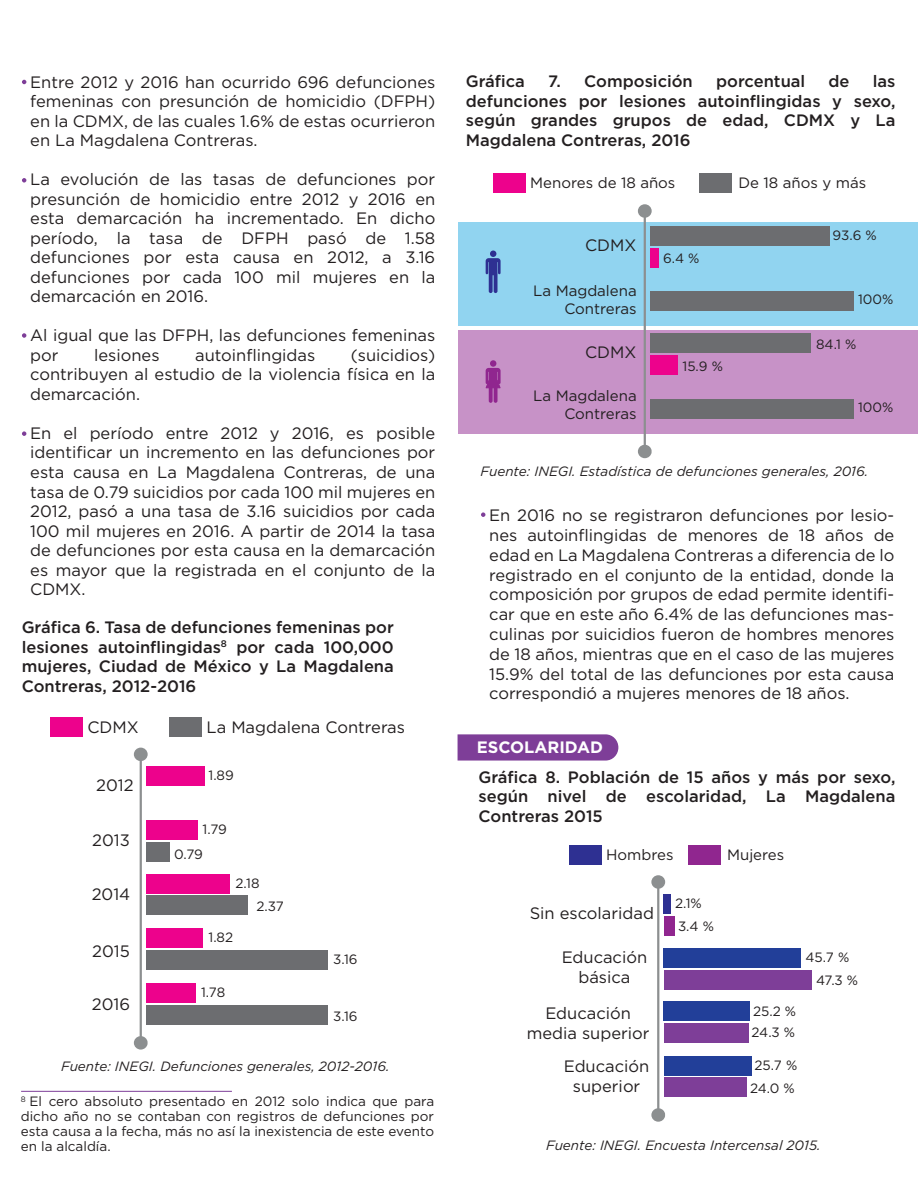
<style>
.page{position:relative;width:918px;height:1188px;background:#fff}
.page>*{position:absolute;margin:0;border:0;box-sizing:border-box;transform-origin:0 0}
.t1{font:16.5px/19.5px "Gotham";color:#231f20;text-align:justify}
.t2{font:500 16.5px/19.5px "Gotham";color:#231f20;text-align:justify}
.t3{font:700 16.5px "Gotham";color:#fff}
.t4{font:15px/18px "Gotham";color:#231f20;text-align:right}
.t5{font:13.5px/15px "Gotham";color:#231f20}
.t6{font:italic 13.5px "Gotham";color:#231f20}
</style>
<div class="page">
<div style="left:458px;top:222px;width:460px;height:104px;background:#91d4f0"></div>
<div style="left:458px;top:330px;width:460px;height:103px;background:#c792c7"></div>
<svg style="left:481px;top:512px;width:4px;height:5px"></svg>
<svg style="left:22px;top:80px;width:4px;height:4px"></svg>
<svg style="left:22px;top:178px;width:4px;height:5px"></svg>
<svg style="left:22px;top:333px;width:4px;height:5px"></svg>
<svg style="left:22px;top:431px;width:4px;height:5px"></svg>
<hr style="left:21px;top:1091px;width:211px;height:1px;background:#7e3e98">
<svg style="left:134px;top:748px;width:14px;height:302px"></svg>
<div style="left:146px;top:766px;width:59px;height:20px;background:#ed028c"></div>
<div style="left:146px;top:842px;width:23px;height:20px;background:#6c6d70"></div>
<div style="left:146px;top:820px;width:52px;height:20px;background:#ed028c"></div>
<div style="left:146px;top:874px;width:84px;height:20px;background:#ed028c"></div>
<div style="left:146px;top:895px;width:102px;height:20px;background:#6c6d70"></div>
<div style="left:146px;top:928px;width:57px;height:20px;background:#ed028c"></div>
<div style="left:146px;top:950px;width:182px;height:20px;background:#6c6d70"></div>
<div style="left:146px;top:1005px;width:182px;height:20px;background:#6c6d70"></div>
<div style="left:146px;top:983px;width:50px;height:20px;background:#ed028c"></div>
<div style="left:169px;top:717px;width:33px;height:20px;background:#6c6d70"></div>
<div style="left:50px;top:717px;width:33px;height:20px;background:#ed028c"></div>
<div style="left:699px;top:173px;width:33px;height:20px;background:#6c6d70"></div>
<div style="left:493px;top:173px;width:33px;height:20px;background:#ed028c"></div>
<svg style="left:638px;top:204px;width:14px;height:254px"></svg>
<div style="left:650px;top:248px;width:9px;height:20px;background:#ed028c"></div>
<div style="left:650px;top:226px;width:179px;height:20px;background:#6c6d70"></div>
<div style="left:650px;top:291px;width:203px;height:20px;background:#6c6d70"></div>
<div style="left:650px;top:399px;width:203px;height:19px;background:#6c6d70"></div>
<div style="left:650px;top:333px;width:160px;height:20px;background:#6c6d70"></div>
<div style="left:650px;top:355px;width:28px;height:20px;background:#ed028c"></div>
<svg style="left:486px;top:251px;width:15px;height:42px"></svg>
<svg style="left:486px;top:360px;width:15px;height:43px"></svg>
<svg style="left:651px;top:875px;width:14px;height:247px"></svg>
<div style="left:664px;top:916px;width:11px;height:20px;background:#90268f"></div>
<div style="left:664px;top:894px;width:7px;height:20px;background:#2e3092"></div>
<div style="left:664px;top:970px;width:148px;height:20px;background:#7e3e98"></div>
<div style="left:664px;top:948px;width:137px;height:20px;background:#223f99"></div>
<div style="left:664px;top:1001px;width:86px;height:20px;background:#223f99"></div>
<div style="left:664px;top:1023px;width:84px;height:20px;background:#7e3e98"></div>
<div style="left:664px;top:1056px;width:88px;height:20px;background:#223f99"></div>
<div style="left:664px;top:1077px;width:82px;height:20px;background:#7e3e98"></div>
<svg style="left:458px;top:734px;width:160px;height:27px;background:#83469c"></svg>
<div style="left:688px;top:845px;width:32px;height:20px;background:#90268f"></div>
<div style="left:569px;top:845px;width:32px;height:20px;background:#2e3092"></div>
<p class="t1" style="left:30px;top:72px;width:407px">Entre 2012 y 2016 han ocurrido 696 defunciones femeninas con presunción de homicidio (DFPH) en la CDMX, de las cuales 1.6% de estas ocurrieron en La Magdalena Contreras.</p>
<p class="t1" style="left:30px;top:170px;width:407px">La evolución de las tasas de defunciones por presunción de homicidio entre 2012 y 2016 en esta demarcación ha incrementado. En dicho período, la tasa de DFPH pasó de 1.58 defunciones por esta causa en 2012, a 3.16 defunciones por cada 100 mil mujeres en la demarcación en 2016.</p>
<p class="t1" style="left:30px;top:326px;width:407px">Al igual que las DFPH, las defunciones femeninas por</p>
<p class="t1" style="left:94px;top:345px;width:67px">lesiones</p>
<p class="t1" style="left:195px;top:345px;width:122px">autoinflingidas</p>
<p class="t1" style="left:30px;top:345px;width:407px;text-indent:321px">(suicidios) contribuyen al estudio de la violencia física en la demarcación.</p>
<p class="t1" style="left:30px;top:423px;width:407px">En el período entre 2012 y 2016, es posible identificar un incremento en las defunciones por esta causa en La Magdalena Contreras, de una tasa de 0.79 suicidios por cada 100 mil mujeres en 2012, pasó a una tasa de 3.16 suicidios por cada 100 mil mujeres en 2016. A partir de 2014 la tasa de defunciones por esta causa en la demarcación es mayor que la registrada en el conjunto de la CDMX.</p>
<p class="t2" style="left:22px;top:617px;width:374px">Gráfica 6. Tasa de defunciones femeninas por lesiones autoinflingidas<sup>8</sup> por cada 100,000 mujeres, Ciudad de México y La Magdalena Contreras, 2012-2016</p>
<p class="t1" style="left:87px;top:717px;width:53px">CDMX</p>
<p class="t1" style="left:207px;top:717px;width:200px">La Magdalena Contreras</p>
<p class="t1" style="left:96px;top:776px;width:39px">2012</p>
<p class="t1" style="left:92px;top:830px;width:39px">2013</p>
<p class="t1" style="left:92px;top:884px;width:40px">2014</p>
<p class="t1" style="left:92px;top:941px;width:39px">2015</p>
<p class="t1" style="left:92px;top:994px;width:40px">2016</p>
<p class="t5" style="left:209px;top:768px;width:27px">1.89</p>
<p class="t5" style="left:174px;top:817px;width:54px;line-height:24.8px;text-indent:29px">1.79<br>0.79</p>
<p class="t5" style="left:257px;top:871px;width:29px;line-height:23.2px;text-indent:-21px">2.18<br>2.37</p>
<p class="t5" style="left:209px;top:930px;width:26px">1.82</p>
<p class="t5" style="left:201px;top:984px;width:26px">1.78</p>
<p class="t5" style="left:333px;top:951px;width:26px">3.16</p>
<p class="t5" style="left:333px;top:1008px;width:26px">3.16</p>
<p class="t6" style="left:61px;top:1058px;width:330px">Fuente: INEGI. Defunciones generales, 2012-2016.</p>
<p class="t5" style="left:21px;top:1094px;width:415px;text-align:justify"><sup>8</sup> El cero absoluto presentado en 2012 solo indica que para dicho año no se contaban con registros de defunciones por esta causa a la fecha, más no así la inexistencia de este evento en la alcaldía.</p>
<p class="t2" style="left:466px;top:71px;width:61px">Gráfica</p>
<p class="t2" style="left:548px;top:71px;width:146px">7. Composición</p>
<p class="t2" style="left:716px;top:71px;width:91px">porcentual</p>
<p class="t2" style="left:829px;top:71px;width:23px">de</p>
<p class="t2" style="left:466px;top:71px;width:431px;text-indent:407px">las defunciones por lesiones autoinflingidas y sexo, según grandes grupos de edad, CDMX y La Magdalena Contreras, 2016</p>
<p class="t4" style="left:530px;top:173px;width:147px">Menores de 18 años</p>
<p class="t4" style="left:738px;top:173px;width:129px">De 18 años y más</p>
<p class="t1" style="left:585px;top:235px;width:53px">CDMX</p>
<p class="t4" style="left:533px;top:281px;width:105px">La Magdalena<br>Contreras</p>
<p class="t1" style="left:585px;top:343px;width:53px">CDMX</p>
<p class="t4" style="left:533px;top:386px;width:105px">La Magdalena<br>Contreras</p>
<p class="t5" style="left:663px;top:250px;width:38px">6.4 %</p>
<p class="t5" style="left:683px;top:358px;width:42px">15.9 %</p>
<p class="t5" style="left:833px;top:227px;width:46px">93.6 %</p>
<p class="t5" style="left:858px;top:292px;width:37px">100%</p>
<p class="t5" style="left:816px;top:337px;width:42px">84.1 %</p>
<p class="t5" style="left:858px;top:400px;width:37px">100%</p>
<p class="t6" style="left:481px;top:462px;width:389px">Fuente: INEGI. Estadística de defunciones generales, 2016.</p>
<p class="t1" style="left:489px;top:505px;width:407px">En 2016 no se registraron defunciones por lesio&shy;nes autoinflingidas de menores de 18 años de edad en La Magdalena Contreras a diferencia de lo registrado en el conjunto de la entidad, donde la composición por grupos de edad permite identifi&shy;car que en este año 6.4% de las defunciones mas&shy;culinas por suicidios fueron de hombres menores de 18 años, mientras que en el caso de las mujeres 15.9% del total de las defunciones por esta causa correspondió a mujeres menores de 18 años.</p>
<p class="t3" style="left:477px;top:737px;width:128px">ESCOLARIDAD</p>
<p class="t2" style="left:479px;top:767px;width:418px">Gráfica 8. Población de 15 años y más por sexo, según nivel de escolaridad, La Magdalena Contreras 2015</p>
<p class="t4" style="left:606px;top:845px;width:69px">Hombres</p>
<p class="t4" style="left:727px;top:845px;width:59px">Mujeres</p>
<p class="t1" style="left:530px;top:903px;width:126px">Sin escolaridad</p>
<p class="t1" style="left:562px;top:947px;width:87px;text-align:center">Educación básica</p>
<p class="t1" style="left:527px;top:1003px;width:124px;text-align:center">Educación media superior</p>
<p class="t1" style="left:564px;top:1056px;width:87px;text-align:center">Educación superior</p>
<p class="t5" style="left:675px;top:891px;width:40px;line-height:23.1px">2.1%<br>3.4 %</p>
<p class="t5" style="left:752px;top:1000px;width:46px;line-height:21.6px">25.2 %<br>24.3 %</p>
<p class="t5" style="left:750px;top:1053px;width:49px;line-height:23.1px;text-align:center">25.7 %<br>24.0 %</p>
<p class="t5" style="left:816px;top:945px;width:44px;line-height:23.1px;text-indent:-11px">45.7 %<br>47.3 %</p>
<p class="t6" style="left:546px;top:1137px;width:276px">Fuente: INEGI. Encuesta Intercensal 2015.</p>
</div>
